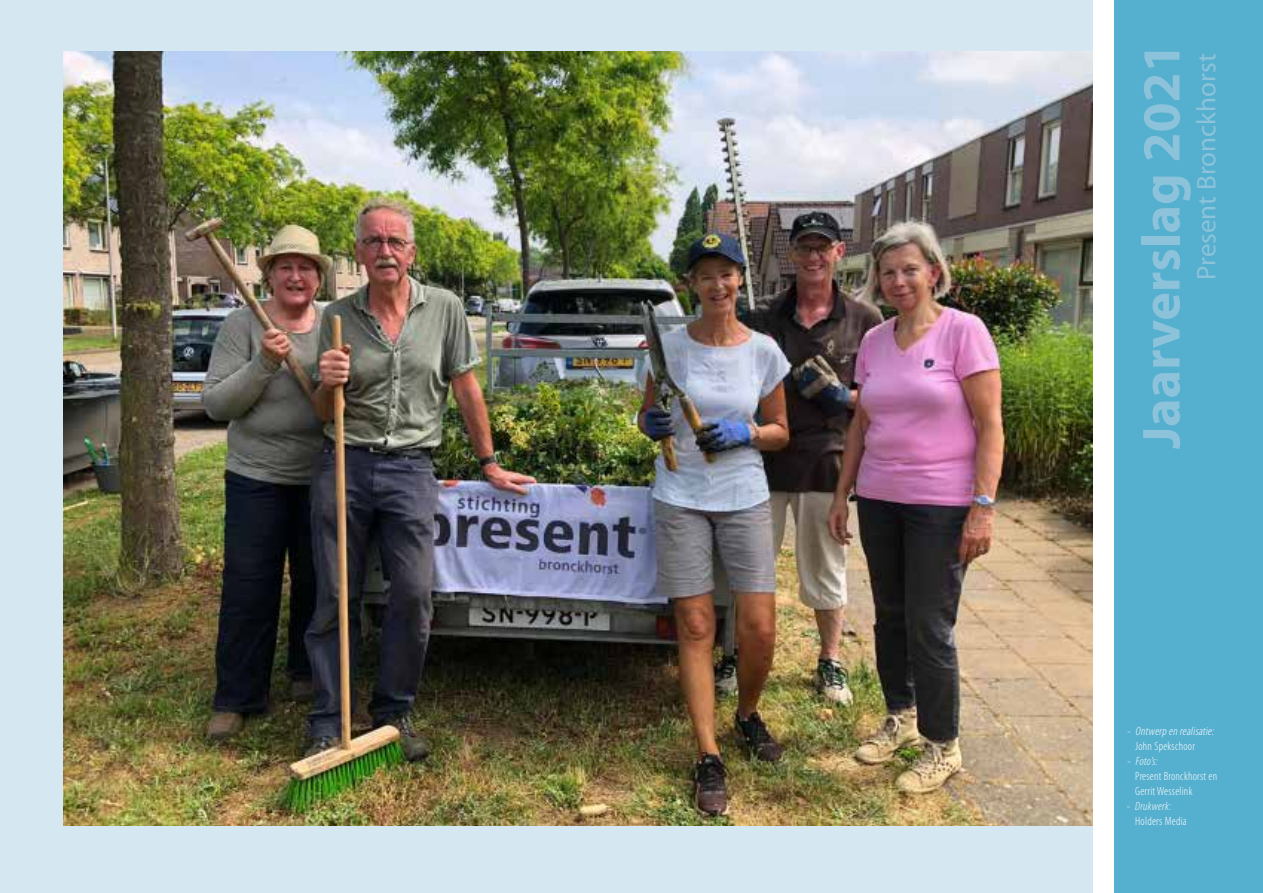
<style>
.page{position:relative;width:1263px;height:893px;background:#fff}
.page>*{position:absolute;margin:0;border:0;box-sizing:border-box;transform-origin:0 0}
.t1{font:700 54px "Myriad";color:#8cc3da}
.t2{font:27px "Myriad";color:#8cc3da}
.t3{font:300 condensed 12px/15px "Myriad Pro";letter-spacing:.02em;color:#fff}
.t4{font:italic 300 condensed 12px "Myriad Pro";color:#fff}
.t5{font:italic 300 condensed 12px "Myriad Pro";letter-spacing:.02em;color:#fff}
</style>
<div class="page">
<div style="left:0;top:0;width:1093px;height:893px;background:#d5e7f1"></div>
<img style="left:64px;top:51px;width:1029px;height:774px">
<div style="left:1114px;top:0;width:149px;height:893px;background:#55afce"></div>
<h1 class="t1" style="left:1133px;top:449px;width:408px;rotate:-90deg">Jaarverslag 2021</h1>
<h2 class="t2" style="left:1193px;top:280px;width:228px;rotate:-90deg">Present Bronckhorst</h2>
<p class="t4" style="left:1127px;top:724px;width:91px">- Ontwerp en realisatie:</p>
<p class="t3" style="left:1135px;top:739px;width:61px">John Spekschoor</p>
<p class="t4" style="left:1127px;top:754px;width:35px">- Foto’s:</p>
<p class="t3" style="left:1135px;top:769px;width:84px">Present Bronckhorst en<br>Gerrit Wesselink</p>
<p class="t5" style="left:1127px;top:799px;width:46px">- Drukwerk:</p>
<p class="t3" style="left:1135px;top:814px;width:53px">Holders Media</p>
</div>
